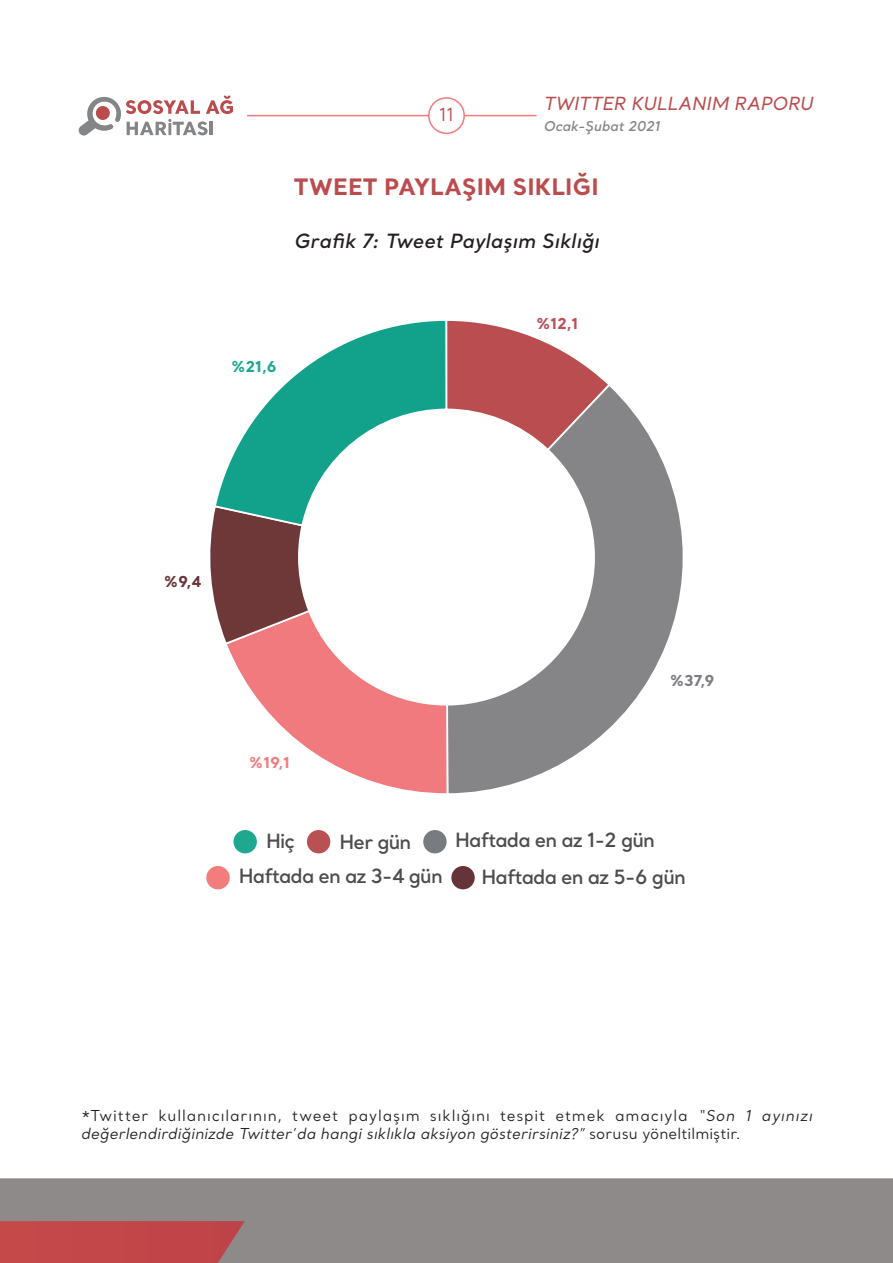
<style>
.page{position:relative;width:893px;height:1263px;background:#fff}
.page>*{position:absolute;margin:0;border:0;box-sizing:border-box;transform-origin:0 0}
.ANA_METIN{font:700 22.5px "Santral";letter-spacing:.01em;color:#ba4c4e}
.t1{font:600 19.5px "Santral";letter-spacing:-.04em;color:#4b4c4b}
.ANA_METIN-2{font:italic 600 19.5px "Santral";letter-spacing:.005em;color:#231f20}
.t2{font:italic 500 18px "Santral";letter-spacing:-.005em;color:#ba4c4e}
.t3{font:18px "Santral";color:#ba4c4e}
.ANA_METIN-3{font:15px/18px "Santral";letter-spacing:.055em;color:#231f20}
.t4{font:700 15px "Santral";color:#7c7d83}
.t5{font:700 15px "Santral";color:#1ca890}
.t6{font:700 15px "Santral";color:#f27d82}
.t7{font:700 15px "Santral";color:#b85159}
.t8{font:700 15px "Santral";color:#69333a}
.t9{font:italic 600 13.5px "Santral";color:#848587}
.s1{font-style:italic}
</style>
<div class="page">
<hr style="left:247px;top:115px;width:290px;height:1px;background:#f37b7d">
<div style="left:429px;top:98px;width:35px;height:35px;background:#fff;border-radius:50%"></div>
<div style="left:428px;top:97px;width:37px;height:37px;border:2px solid #f37b7d;border-radius:50%"></div>
<svg style="left:78px;top:96px;width:155px;height:40px"></svg>
<div style="left:0;top:1178px;width:893px;height:85px;background:#8e8a8a"></div>
<div style="left:0;top:1221px;width:245px;height:42px;background:#c24648"></div>
<svg style="left:448px;top:320px;width:157px;height:62px"></svg>
<svg style="left:448px;top:382px;width:235px;height:412px"></svg>
<svg style="left:210px;top:504px;width:239px;height:290px"></svg>
<svg style="left:213px;top:320px;width:235px;height:207px"></svg>
<div style="left:307px;top:830px;width:23px;height:23px;background:#b95054;border-radius:50%"></div>
<div style="left:233px;top:830px;width:24px;height:23px;background:#1fa890;border-radius:50%"></div>
<div style="left:206px;top:866px;width:24px;height:23px;background:#f37d7c;border-radius:50%"></div>
<div style="left:451px;top:866px;width:24px;height:23px;background:#663438;border-radius:50%"></div>
<div style="left:423px;top:830px;width:24px;height:23px;background:#787c80;border-radius:50%"></div>
<p class="t3" style="left:439px;top:103px;width:16px">11</p>
<p class="t2" style="left:543px;top:92px;width:271px">TWITTER KULLANIM RAPORU</p>
<p class="t9" style="left:543px;top:117px;width:118px">Ocak-Şubat 2021</p>
<p class="ANA_METIN" style="left:294px;top:171px;width:306px">TWEET PAYLAŞIM SIKLIĞI</p>
<p class="ANA_METIN-2" style="left:294px;top:228px;width:307px">Grafik 7: Tweet Paylaşım Sıklığı</p>
<p class="t5" style="left:231px;top:356px;width:47px">%21,6</p>
<p class="t7" style="left:536px;top:314px;width:44px">%12,1</p>
<p class="t8" style="left:164px;top:571px;width:39px">%9,4</p>
<p class="t6" style="left:249px;top:752px;width:43px">%19,1</p>
<p class="t4" style="left:670px;top:670px;width:46px">%37,9</p>
<p class="t1" style="left:266px;top:828px;width:31px">Hiç</p>
<p class="t1" style="left:339px;top:828px;width:73px">Her gün</p>
<p class="t1" style="left:455px;top:827px;width:201px">Haftada en az 1-2 gün</p>
<p class="t1" style="left:239px;top:863px;width:205px">Haftada en az 3-4 gün</p>
<p class="t1" style="left:481px;top:864px;width:206px">Haftada en az 5-6 gün</p>
<p class="ANA_METIN-3" style="left:81px;top:1106px;width:733px">*Twitter kullanıcılarının, tweet paylaşım sıklığını tespit etmek amacıyla <span class="s1">“Son 1 ayınızı değerlendirdiğinizde Twitter’da hangi sıklıkla aksiyon gösterirsiniz?”</span> sorusu yöneltilmiştir.</p>
</div>
